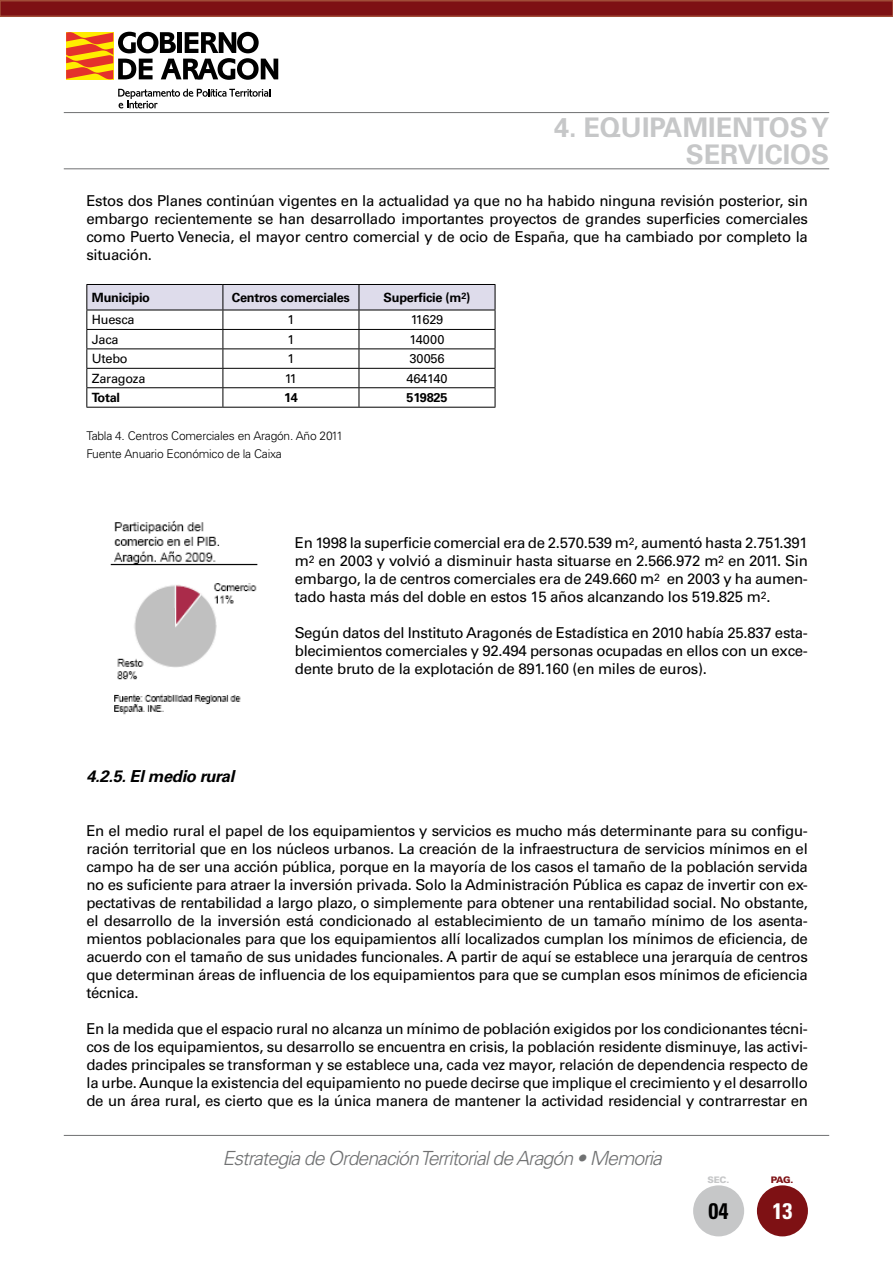
<style>
.page{position:relative;width:893px;height:1263px;background:#fff}
.page>*{position:absolute;margin:0;border:0;box-sizing:border-box;transform-origin:0 0}
.t1{font:700 27px/27px "Univers LT Std";color:#c6c7c8;text-align:right}
.t2{font:700 condensed 22.5px "Univers LT Std";color:#000}
.t3{font:700 condensed 22.5px "Univers LT Std";color:#fff}
.t4{font:italic 300 19.5px "Univers LT Std";letter-spacing:-.05em;color:#707172}
.t5{font:italic 700 16.5px "Univers LT Std";letter-spacing:-.02em;color:#000}
.t6{font:15px/18px "Univers LT Std";letter-spacing:-.02em;color:#000;text-align:justify}
.t7{font:700 12.75px "Univers LT Std";letter-spacing:-.02em;color:#000}
.t8{font:12.75px "Univers LT Std";letter-spacing:-.02em;color:#000}
.t9{font:300 12px/18px "Univers LT Std";letter-spacing:-.02em;color:#000}
.t10{font:900 9px "Univers LT Std";color:#c6c7c8}
.t11{font:900 9px "Univers LT Std";color:#7e1114}
</style>
<div class="page">
<div style="left:0;top:1px;width:893px;height:15px;background:#7e1114"></div>
<div style="left:0;top:0;width:893px;height:17px;border:2px solid #a14d38"></div>
<svg style="left:118px;top:89px;width:152px;height:19px"></svg>
<svg style="left:66px;top:32px;width:212px;height:48px"></svg>
<hr style="left:64px;top:168px;width:765px;height:1px;background:#707172">
<hr style="left:64px;top:1135px;width:765px;height:1px;background:#707172">
<div style="left:757px;top:1185px;width:51px;height:51px;background:#7e1114;border-radius:50%"></div>
<div style="left:693px;top:1185px;width:51px;height:51px;background:#c6c7c8;border-radius:50%"></div>
<hr style="left:64px;top:112px;width:765px;height:1px;background:#707172">
<svg style="left:86px;top:284px;width:410px;height:123px"></svg>
<hr style="left:86px;top:407px;width:137px;height:1px;background:#000">
<hr style="left:223px;top:407px;width:136px;height:1px;background:#000">
<hr style="left:359px;top:407px;width:136px;height:1px;background:#000">
<img style="left:110px;top:521px;width:148px;height:194px">
<h1 class="t1" style="left:554px;top:114px;width:277px">4. EQUIPAMIENTOS Y<br>SERVICIOS</h1>
<p class="t6" style="left:86px;top:192px;width:723px">Estos dos Planes continúan vigentes en la actualidad ya que no ha habido ninguna revisión posterior, sin embargo recientemente se han desarrollado importantes proyectos de grandes superficies comerciales como Puerto Venecia, el mayor centro comercial y de ocio de España, que ha cambiado por completo la situación.</p>
<p class="t7" style="left:92px;top:290px;width:60px">Municipio</p>
<p class="t7" style="left:232px;top:290px;width:120px">Centros comerciales</p>
<p class="t7" style="left:384px;top:290px;width:88px">Superficie (m<sup>2</sup>)</p>
<p class="t8" style="left:92px;top:312px;width:44px">Huesca</p>
<p class="t8" style="left:287px;top:312px;width:9px">1</p>
<p class="t8" style="left:411px;top:312px;width:34px">11629</p>
<p class="t8" style="left:92px;top:332px;width:28px">Jaca</p>
<p class="t8" style="left:287px;top:332px;width:9px">1</p>
<p class="t8" style="left:409px;top:332px;width:36px">14000</p>
<p class="t8" style="left:92px;top:351px;width:37px">Utebo</p>
<p class="t8" style="left:287px;top:351px;width:9px">1</p>
<p class="t8" style="left:410px;top:351px;width:36px">30056</p>
<p class="t8" style="left:92px;top:371px;width:55px">Zaragoza</p>
<p class="t8" style="left:285px;top:371px;width:14px">11</p>
<p class="t8" style="left:407px;top:371px;width:42px">464140</p>
<p class="t7" style="left:92px;top:390px;width:30px">Total</p>
<p class="t7" style="left:284px;top:390px;width:15px">14</p>
<p class="t7" style="left:407px;top:390px;width:43px">519825</p>
<p class="t9" style="left:86px;top:427px;width:258px">Tabla 4. Centros Comerciales en Aragón. Año 2011<br>Fuente Anuario Económico de la Caixa</p>
<p class="t5" style="left:86px;top:767px;width:149px">4.2.5. El medio rural</p>
<p class="t6" style="left:295px;top:534px;width:515px">En 1998 la superficie comercial era de 2.570.539 m<sup>2</sup>, aumentó hasta 2.751.391 m<sup>2</sup> en 2003 y volvió a disminuir hasta situarse en 2.566.972 m<sup>2</sup> en 2011. Sin embargo, la de centros comerciales era de 249.660 m<sup>2</sup> en 2003 y ha aumen&shy;tado hasta más del doble en estos 15 años alcanzando los 519.825 m<sup>2</sup>.</p>
<p class="t6" style="left:295px;top:624px;width:515px">Según datos del Instituto Aragonés de Estadística en 2010 había 25.837 esta&shy;blecimientos comerciales y 92.494 personas ocupadas en ellos con un exce&shy;dente bruto de la explotación de 891.160 (en miles de euros).</p>
<p class="t6" style="left:86px;top:822px;width:723px">En el medio rural el papel de los equipamientos y servicios es mucho más determinante para su configu&shy;ración territorial que en los núcleos urbanos. La creación de la infraestructura de servicios mínimos en el campo ha de ser una acción pública, porque en la mayoría de los casos el tamaño de la población servida no es suficiente para atraer la inversión privada. Solo la Administración Pública es capaz de invertir con ex&shy;pectativas de rentabilidad a largo plazo, o simplemente para obtener una rentabilidad social. No obstante, el desarrollo de la inversión está condicionado al establecimiento de un tamaño mínimo de los asenta&shy;mientos poblacionales para que los equipamientos allí localizados cumplan los mínimos de eficiencia, de acuerdo con el tamaño de sus unidades funcionales. A partir de aquí se establece una jerarquía de centros que determinan áreas de influencia de los equipamientos para que se cumplan esos mínimos de eficiencia técnica.</p>
<p class="t6" style="left:86px;top:1020px;width:723px">En la medida que el espacio rural no alcanza un mínimo de población exigidos por los condicionantes técni&shy;cos de los equipamientos, su desarrollo se encuentra en crisis, la población residente disminuye, las activi&shy;dades principales se transforman y se establece una, cada vez mayor, relación de dependencia respecto de la urbe. Aunque la existencia del equipamiento no puede decirse que implique el crecimiento y el desarrollo de un área rural, es cierto que es la única manera de mantener la actividad residencial y contrarrestar en</p>
<h3 class="t4" style="left:222px;top:1147px;width:441px">Estrategia de Ordenación Territorial de Aragón • Memoria</h3>
<p class="t10" style="left:707px;top:1174px;width:23px">SEC.</p>
<p class="t11" style="left:771px;top:1174px;width:24px">PAG.</p>
<h2 class="t2" style="left:709px;top:1197px;width:21px">04</h2>
<h2 class="t3" style="left:772px;top:1197px;width:21px">13</h2>
</div>
